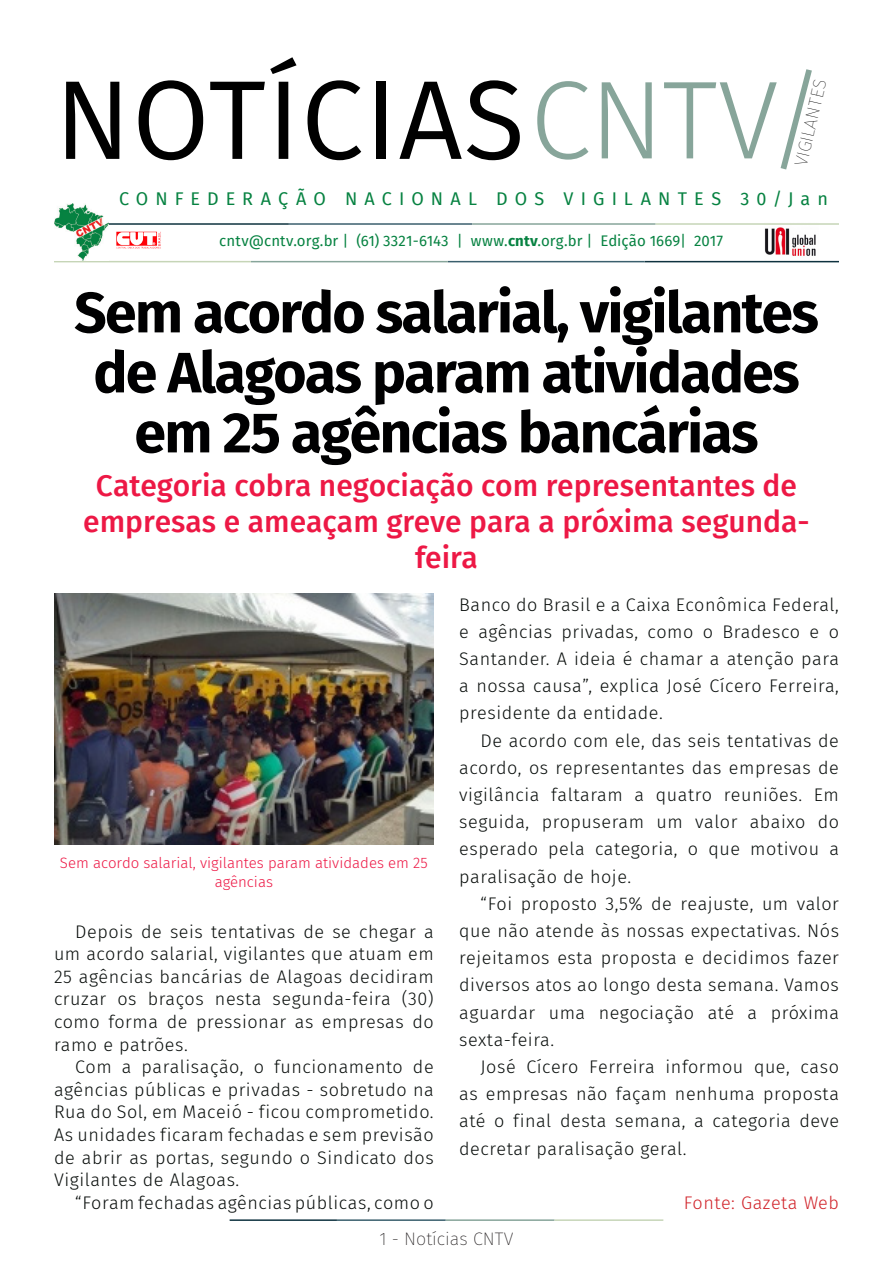
<style>
.page{position:relative;width:893px;height:1263px;background:#fff}
.page>*{position:absolute;margin:0;border:0;box-sizing:border-box;transform-origin:0 0}
.t1{font:112.2px "Fira Sans";letter-spacing:.01em;color:#000}
.t2{font:700 57px/60px "Fira Sans";letter-spacing:-.03em;color:#000001;text-align:center}
.t3{font:500 30px/36px "Fira Sans";color:#ed1845;text-align:center}
.t4{font:300 18.15px/27.2px "Fira Sans";letter-spacing:.03em;color:#080d0b;text-align:justify}
.t5{font:300 18.15px "Fira Sans";letter-spacing:.03em;color:#d1232a}
.t6{font:18px "Fira Sans";letter-spacing:.395em;color:#068241}
.t7{font:200 18px "Fira Sans";color:#231f20}
.t8{font:100 18px "Fira Sans";color:#000001}
.t9{font:15px "Fira Sans";letter-spacing:.005em;color:#068241}
.t10{font:300 15px/19.5px "Fira Sans";color:#ed1845;text-align:center}
.s1{font-weight:300;font-size:111px;color:#87a59a}
.s2{font-weight:700}
</style>
<div class="page">
<hr style="left:230px;top:1219px;width:107px;height:2px;background:#0e323f">
<hr style="left:337px;top:1219px;width:109px;height:2px;background:#3a5f6d">
<hr style="left:446px;top:1219px;width:109px;height:2px;background:#87a59a">
<hr style="left:555px;top:1219px;width:108px;height:2px;background:#c6d5b7">
<img style="left:764px;top:227px;width:54px;height:34px">
<hr style="left:108px;top:223px;width:181px;height:2px;background:#0e323f">
<hr style="left:289px;top:223px;width:183px;height:2px;background:#3a5f6d">
<hr style="left:472px;top:223px;width:184px;height:2px;background:#87a59a">
<hr style="left:656px;top:223px;width:183px;height:2px;background:#c6d5b7">
<hr style="left:645px;top:261px;width:194px;height:1px;background:#0e323f">
<hr style="left:448px;top:261px;width:197px;height:1px;background:#3a5f6d">
<hr style="left:251px;top:261px;width:197px;height:1px;background:#87a59a">
<hr style="left:54px;top:261px;width:197px;height:1px;background:#c6d5b7">
<img style="left:54px;top:203px;width:54px;height:58px">
<img style="left:108px;top:222px;width:61px;height:27px">
<img style="left:54px;top:594px;width:380px;height:250px">
<p class="t1" style="left:55px;top:36px;width:772px">NOTÍCIAS<span class="s1">CNTV/</span></p>
<p class="t8" style="left:788px;top:163px;width:90px;rotate:-77deg">VIGILANTES</p>
<p class="t6" style="left:119px;top:185px;width:710px">CONFEDERAÇÃO NACIONAL DOS VIGILANTES 30/Jan</p>
<p class="t9" style="left:219px;top:230px;width:505px">cntv@cntv.org.br | (61) 3321-6143 | www.<span class="s2">cntv</span>.org.br | Edição 1669| 2017</p>
<p class="t2" style="left:74px;top:279px;width:746px">Sem acordo salarial, vigilantes de Alagoas param atividades em 25 agências bancárias</p>
<p class="t3" style="left:83px;top:466px;width:728px">Categoria cobra negociação com representantes de empresas e ameaçam greve para a próxima segunda&shy;feira</p>
<p class="t10" style="left:60px;top:853px;width:369px">Sem acordo salarial, vigilantes param atividades em 25 agências</p>
<p class="t4" style="left:54px;top:920px;width:381px;line-height:22.6px;text-indent:21px">Depois de seis tentativas de se chegar a um acordo salarial, vigilantes que atuam em 25 agências bancárias de Alagoas decidiram cruzar os braços nesta segunda-feira (30) como forma de pressionar as empresas do ramo e patrões.</p>
<p class="t4" style="left:54px;top:1055px;width:381px;line-height:22.6px;text-indent:21px">Com a paralisação, o funcionamento de agências públicas e privadas - sobretudo na Rua do Sol, em Maceió - ficou comprometido.<br>As unidades ficaram fechadas e sem previsão de abrir as portas, segundo o Sindicato dos Vigilantes de Alagoas.</p>
<p class="t4" style="left:75px;top:1189px;width:360px">“Foram fechadas agências públicas, como o</p>
<p class="t4" style="left:459px;top:590px;width:381px">Banco do Brasil e a Caixa Econômica Federal, e agências privadas, como o Bradesco e o Santander. A ideia é chamar a atenção para a nossa causa”, explica José Cícero Ferreira, presidente da entidade.</p>
<p class="t4" style="left:459px;top:726px;width:381px;text-indent:21px">De acordo com ele, das seis tentativas de acordo, os representantes das empresas de vigilância faltaram a quatro reuniões. Em seguida, propuseram um valor abaixo do esperado pela categoria, o que motivou a paralisação de hoje.</p>
<p class="t4" style="left:459px;top:890px;width:381px;text-indent:21px">“Foi proposto 3,5% de reajuste, um valor que não atende às nossas expectativas. Nós rejeitamos esta proposta e decidimos fazer diversos atos ao longo desta semana. Vamos aguardar uma negociação até a próxima sexta-feira.</p>
<p class="t4" style="left:459px;top:1053px;width:381px;text-indent:21px">José Cícero Ferreira informou que, caso as empresas não façam nenhuma proposta até o final desta semana, a categoria deve decretar paralisação geral.</p>
<p class="t5" style="left:684px;top:1190px;width:157px">Fonte: Gazeta Web</p>
<p class="t7" style="left:380px;top:1226px;width:135px">1 - Notícias CNTV</p>
</div>
